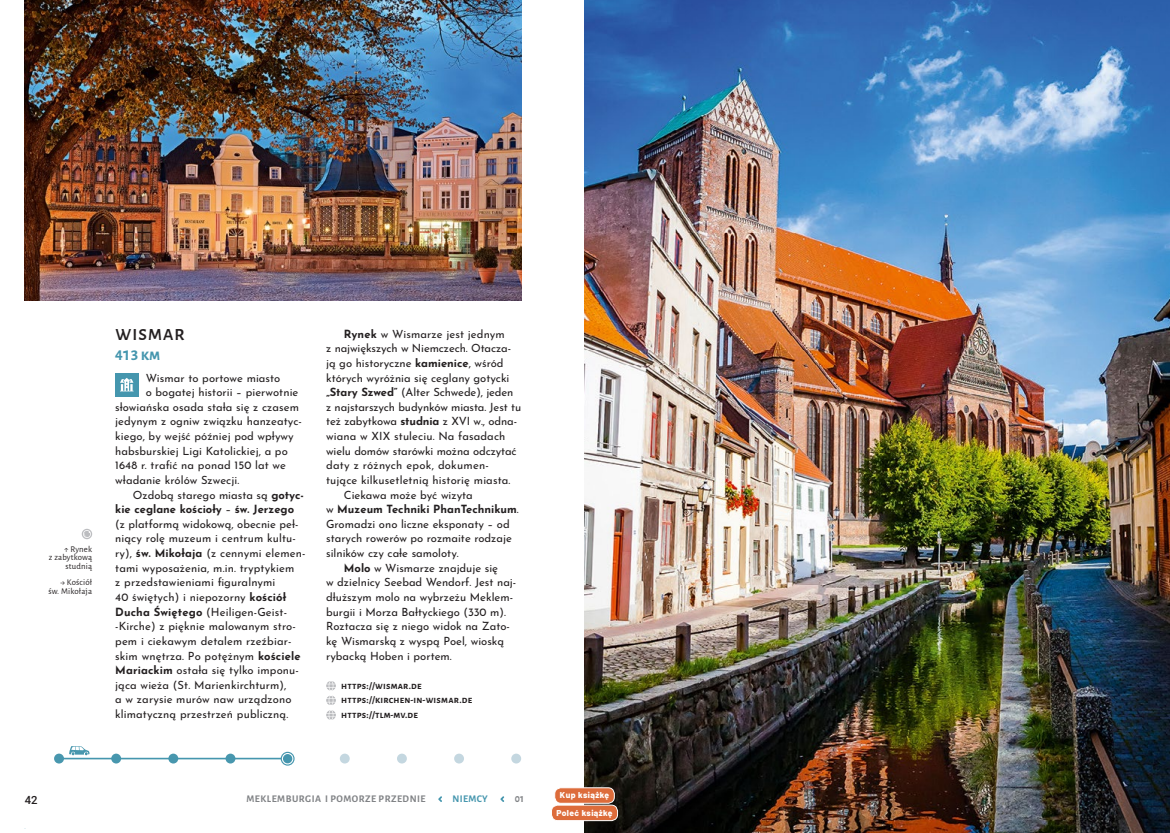
<style>
.page{position:relative;width:1170px;height:833px;background:#fff}
.page>*{position:absolute;margin:0;border:0;box-sizing:border-box;transform-origin:0 0}
.t1{font:500 21.25px "Alegreya Sans SC";letter-spacing:.02em;color:#231f20}
.t2{font:700 16.25px "Alegreya Sans SC";color:#4596ae}
.t3{font:11.25px "Josefin Sans";letter-spacing:.005em;color:#231f20}
.t4{font:700 11.25px "Josefin Sans";color:#231f20}
.t5{font:500 11.25px "Roboto";color:#231f20}
.t6{font:700 10px/14.6px "Alegreya Sans SC";letter-spacing:.02em;color:#231f20}
.t7{font:700 10px "Alegreya Sans SC";letter-spacing:.05em;color:#808285}
.t8{font:700 10px "Alegreya Sans SC";letter-spacing:.03em;color:#4596ae}
.t9{font:8.75px/8.8px "Alegreya Sans";letter-spacing:.02em;color:#231f20;text-align:right}
.t10{font:800 8.5px "Barlow";letter-spacing:.05em;color:#fff}
.s1{font-weight:700}
.s2{font-weight:400}
</style>
<div class="page">
<div style="left:115px;top:373px;width:23px;height:23px;background:#4596ae"></div>
<svg style="left:120px;top:378px;width:13px;height:13px"></svg>
<svg style="left:326px;top:681px;width:10px;height:39px"></svg>
<svg style="left:82px;top:529px;width:10px;height:10px"></svg>
<img style="left:25px;top:0;width:496px;height:301px">
<img style="left:585px;top:0;width:584px;height:833px">
<svg style="left:69px;top:746px;width:20px;height:9px"></svg>
<div style="left:397px;top:753px;width:10px;height:10px;background:#c4d7e0;border-radius:50%"></div>
<div style="left:340px;top:753px;width:10px;height:10px;background:#c4d7e0;border-radius:50%"></div>
<div style="left:511px;top:753px;width:10px;height:10px;background:#c4d7e0;border-radius:50%"></div>
<div style="left:454px;top:753px;width:10px;height:10px;background:#c4d7e0;border-radius:50%"></div>
<div style="left:54px;top:753px;width:10px;height:10px;background:#4897ae;border-radius:50%"></div>
<div style="left:168px;top:753px;width:10px;height:10px;background:#4897ae;border-radius:50%"></div>
<div style="left:111px;top:753px;width:10px;height:10px;background:#4897ae;border-radius:50%"></div>
<svg style="left:225px;top:753px;width:10px;height:10px"></svg>
<hr style="left:59px;top:757px;width:228px;height:2px;background:#4596ae">
<svg style="left:281px;top:751px;width:13px;height:14px"></svg>
<div style="left:282px;top:753px;width:11px;height:11px;background:#4596ae;border-radius:50%"></div>
<div style="left:282px;top:753px;width:11px;height:11px;border:1px solid #fff;border-radius:50%"></div>
<svg style="left:438px;top:796px;width:4px;height:6px"></svg>
<svg style="left:500px;top:796px;width:4px;height:6px"></svg>
<div style="left:551px;top:805px;width:66px;height:15px;background:#dd6c3b;border-radius:6px"></div>
<div style="left:551px;top:804px;width:67px;height:17px;border:1px solid #fff;border-radius:6px"></div>
<div style="left:554px;top:787px;width:60px;height:16px;background:#dd6c3b;border-radius:6px"></div>
<div style="left:554px;top:787px;width:60px;height:16px;border:1px solid #fff;border-radius:6px"></div>
<p class="t9" style="left:49px;top:544px;width:45px">↑ Rynek<br>z zabytkową studnią</p>
<p class="t9" style="left:48px;top:577px;width:45px">→ Kościół św. Mikołaja</p>
<h1 class="t1" style="left:115px;top:318px;width:71px">wismar</h1>
<h2 class="t2" style="left:115px;top:342px;width:47px">413 km</h2>
<p class="t3" style="left:146px;top:368px;width:136px">Wismar to portowe miasto</p>
<p class="t3" style="left:146px;top:383px;width:154px">o bogatej historii – pierwotnie</p>
<p class="t3" style="left:115px;top:397px;width:185px">słowiańska osada stała się z czasem</p>
<p class="t3" style="left:115px;top:412px;width:188px">jedynym z ogniw związku hanzeatyc-</p>
<p class="t3" style="left:115px;top:427px;width:180px">kiego, by wejść później pod wpływy</p>
<p class="t3" style="left:115px;top:441px;width:174px">habsburskiej Ligi Katolickiej, a po</p>
<p class="t3" style="left:115px;top:456px;width:172px">1648 r. trafić na ponad 150 lat we</p>
<p class="t3" style="left:115px;top:470px;width:125px">władanie królów Szwecji.</p>
<p class="t3" style="left:133px;top:485px;width:172px">Ozdobą starego miasta są <span class="s1">gotyc-</span></p>
<p class="t4" style="left:115px;top:499px;width:180px">kie ceglane kościoły <span class="s2">–</span> św. Jerzego</p>
<p class="t3" style="left:115px;top:514px;width:185px">(z platformą widokową, obecnie peł-</p>
<p class="t3" style="left:115px;top:529px;width:182px">niący rolę muzeum i centrum kultu-</p>
<p class="t3" style="left:115px;top:544px;width:192px">ry), <span class="s1">św. Mikołaja</span> (z cennymi elemen-</p>
<p class="t3" style="left:115px;top:558px;width:181px">tami wyposażenia, m.in. tryptykiem</p>
<p class="t3" style="left:115px;top:573px;width:162px">z przedstawieniami figuralnymi</p>
<p class="t3" style="left:115px;top:587px;width:172px">40 świętych) i niepozorny <span class="s1">kościół</span></p>
<p class="t3" style="left:115px;top:602px;width:173px"><span class="s1">Ducha Świętego</span> (Heiligen-Geist-</p>
<p class="t3" style="left:115px;top:617px;width:182px">-Kirche) z pięknie malowanym stro-</p>
<p class="t3" style="left:115px;top:631px;width:178px">pem i ciekawym detalem rzeźbiar-</p>
<p class="t3" style="left:115px;top:646px;width:187px">skim wnętrza. Po potężnym <span class="s1">kościele</span></p>
<p class="t3" style="left:115px;top:661px;width:185px"><span class="s1">Mariackim</span> ostała się tylko imponu-</p>
<p class="t3" style="left:115px;top:675px;width:173px">jąca wieża (St. Marienkirchturm),</p>
<p class="t3" style="left:115px;top:690px;width:178px">a w zarysie murów naw urządzono</p>
<p class="t3" style="left:115px;top:704px;width:174px">klimatyczną przestrzeń publiczną.</p>
<p class="t3" style="left:344px;top:324px;width:162px"><span class="s1">Rynek</span> w Wismarze jest jednym</p>
<p class="t3" style="left:326px;top:339px;width:186px">z największych w Niemczech. Otacza-</p>
<p class="t3" style="left:326px;top:353px;width:179px">ją go historyczne <span class="s1">kamienice</span>, wśród</p>
<p class="t3" style="left:326px;top:368px;width:185px">których wyróżnia się ceglany gotycki</p>
<p class="t3" style="left:326px;top:383px;width:189px"><span class="s1">„Stary Szwed”</span> (Alter Schwede), jeden</p>
<p class="t3" style="left:326px;top:397px;width:196px">z najstarszych budynków miasta. Jest tu</p>
<p class="t3" style="left:326px;top:412px;width:192px">też zabytkowa <span class="s1">studnia</span> z XVI w., odna-</p>
<p class="t3" style="left:326px;top:427px;width:181px">wiana w XIX stuleciu. Na fasadach</p>
<p class="t3" style="left:326px;top:441px;width:192px">wielu domów starówki można odczytać</p>
<p class="t3" style="left:326px;top:456px;width:164px">daty z różnych epok, dokumen-</p>
<p class="t3" style="left:326px;top:470px;width:186px">tujące kilkusetletnią historię miasta.</p>
<p class="t3" style="left:344px;top:485px;width:130px">Ciekawa może być wizyta</p>
<p class="t4" style="left:326px;top:499px;width:194px"><span class="s2">w</span> Muzeum Techniki PhanTechnikum<span class="s2">.</span></p>
<p class="t3" style="left:326px;top:514px;width:185px">Gromadzi ono liczne eksponaty – od</p>
<p class="t3" style="left:326px;top:529px;width:187px">starych rowerów po rozmaite rodzaje</p>
<p class="t3" style="left:326px;top:544px;width:134px">silników czy całe samoloty.</p>
<p class="t3" style="left:344px;top:558px;width:156px"><span class="s1">Molo</span> w Wismarze znajduje się</p>
<p class="t3" style="left:326px;top:573px;width:192px">w dzielnicy Seebad Wendorf. Jest naj-</p>
<p class="t3" style="left:326px;top:587px;width:188px">dłuższym molo na wybrzeżu Meklem-</p>
<p class="t3" style="left:326px;top:602px;width:181px">burgii i Morza Bałtyckiego (330 m).</p>
<p class="t3" style="left:326px;top:617px;width:185px">Roztacza się z niego widok na Zato-</p>
<p class="t3" style="left:326px;top:631px;width:179px">kę Wismarską z wyspą Poel, wioską</p>
<p class="t3" style="left:326px;top:646px;width:127px">rybacką Hoben i portem.</p>
<p class="t6" style="left:341px;top:677px;width:132px">https://wismar.de https://kirchen-in-wismar.de https://tlm-mv.de</p>
<p class="t5" style="left:25px;top:792px;width:14px">42</p>
<p class="t7" style="left:246px;top:791px;width:181px">MEKLEMbURGIA I POMORZE PRZEDNIE</p>
<p class="t8" style="left:452px;top:791px;width:37px">NIEMCY</p>
<p class="t7" style="left:514px;top:791px;width:11px">01</p>
<p class="t10" style="left:560px;top:789px;width:51px">Kup książkę</p>
<p class="t10" style="left:556px;top:806px;width:57px">Poleć książkę</p>
</div>
